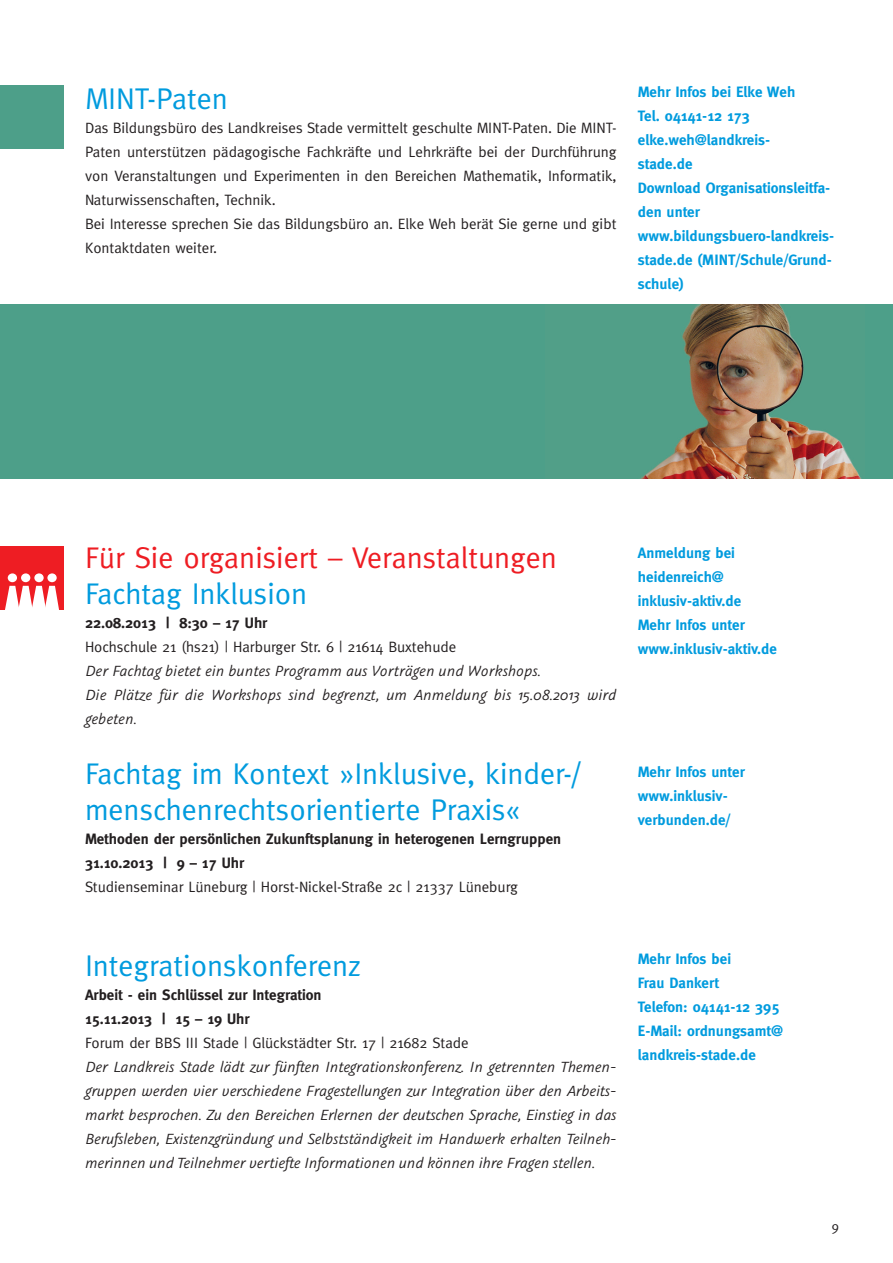
<style>
.page{position:relative;width:893px;height:1263px;background:#fff}
.page>*{position:absolute;margin:0;border:0;box-sizing:border-box;transform-origin:0 0}
.t1{font:30px/36px "Meta";color:#009bde}
.t2{font:30px "Meta";color:#ee1d23}
.t3{font:italic 16.5px/24px "Graublau Sans";color:#231f20}
.t4{font:15px/24px "Meta";color:#231f20}
.t5{font:700 15px/24px "Meta";color:#009bde}
.t6{font:700 15px/24px "Meta";color:#231f20}
.t7{font:13.5px "Meta";color:#231f20}
</style>
<div class="page">
<div style="left:0;top:546px;width:64px;height:64px;background:#ee1d23"></div>
<svg style="left:5px;top:573px;width:54px;height:37px"></svg>
<div style="left:0;top:85px;width:64px;height:64px;background:#4d9f89"></div>
<div style="left:0;top:304px;width:893px;height:174px;background:#4d9f89"></div>
<img style="left:641px;top:304px;width:220px;height:174px">
<h1 class="t1" style="left:85px;top:80px;width:144px">MINT-Paten</h1>
<p class="t4" style="left:85px;top:115px;width:533px">Das Bildungsbüro des Landkreises Stade vermittelt geschulte MINT-Paten. Die MINT-Paten unterstützen pädagogische Fachkräfte und Lehrkräfte bei der Durchführung von Veranstaltungen und Experimenten in den Bereichen Mathematik, Informatik, Naturwissenschaften, Technik.<br>Bei Interesse sprechen Sie das Bildungsbüro an. Elke Weh berät Sie gerne und gibt Kontaktdaten weiter.</p>
<p class="t5" style="left:638px;top:80px;width:198px">Mehr Infos bei Elke Weh<br>Tel. 04141-12 173 elke.weh@landkreis-<br>stade.de<br>Download Organisationsleitfa&shy;den unter www.bildungsbuero-landkreis&shy;stade.de (MINT/Schule/Grund&shy;schule)</p>
<h1 class="t2" style="left:85px;top:540px;width:473px">Für Sie organisiert – Veranstaltungen</h1>
<h1 class="t1" style="left:85px;top:575px;width:224px">Fachtag Inklusion</h1>
<p class="t6" style="left:85px;top:611px;width:184px">22.08.2013 | 8:30 – 17 Uhr</p>
<p class="t4" style="left:85px;top:634px;width:373px">Hochschule 21 (hs21) | Harburger Str. 6 | 21614 Buxtehude</p>
<p class="t3" style="left:85px;top:658px;width:533px">Der Fachtag bietet ein buntes Programm aus Vorträgen und Workshops.<br>Die Plätze für die Workshops sind begrenzt, um Anmeldung bis 15.08.2013 wird gebeten.</p>
<h1 class="t1" style="left:85px;top:755px;width:497px">Fachtag im Kontext »Inklusive, kinder-/ menschenrechtsorientierte Praxis«</h1>
<p class="t6" style="left:85px;top:827px;width:478px">Methoden der persönlichen Zukunftsplanung in heterogenen Lerngruppen<br>31.10.2013 | 9 – 17 Uhr</p>
<p class="t4" style="left:85px;top:874px;width:434px">Studienseminar Lüneburg | Horst-Nickel-Straße 2c | 21337 Lüneburg</p>
<p class="t5" style="left:638px;top:541px;width:141px">Anmeldung bei heidenreich@ inklusiv-aktiv.de<br>Mehr Infos unter www.inklusiv-aktiv.de</p>
<p class="t5" style="left:638px;top:760px;width:108px">Mehr Infos unter www.inklusiv&shy;verbunden.de/</p>
<h1 class="t1" style="left:85px;top:947px;width:278px">Integrationskonferenz</h1>
<p class="t6" style="left:85px;top:983px;width:238px">Arbeit - ein Schlüssel zur Integration<br>15.11.2013 | 15 – 19 Uhr</p>
<p class="t4" style="left:85px;top:1030px;width:385px">Forum der BBS III Stade | Glückstädter Str. 17 | 21682 Stade</p>
<p class="t3" style="left:85px;top:1054px;width:533px;text-align:justify">Der Landkreis Stade lädt zur fünften Integrationskonferenz. In getrennten Themen&shy;gruppen werden vier verschiedene Fragestellungen zur Integration über den Arbeits&shy;markt besprochen. Zu den Bereichen Erlernen der deutschen Sprache, Einstieg in das Berufsleben, Existenzgründung und Selbstständigkeit im Handwerk erhalten Teilneh&shy;merinnen und Teilnehmer vertiefte Informationen und können ihre Fragen stellen.</p>
<p class="t5" style="left:638px;top:947px;width:147px">Mehr Infos bei<br>Frau Dankert<br>Telefon: 04141-12 395<br>E-Mail: ordnungsamt@ landkreis-stade.de</p>
<p class="t7" style="left:832px;top:1219px;width:9px">9</p>
</div>
